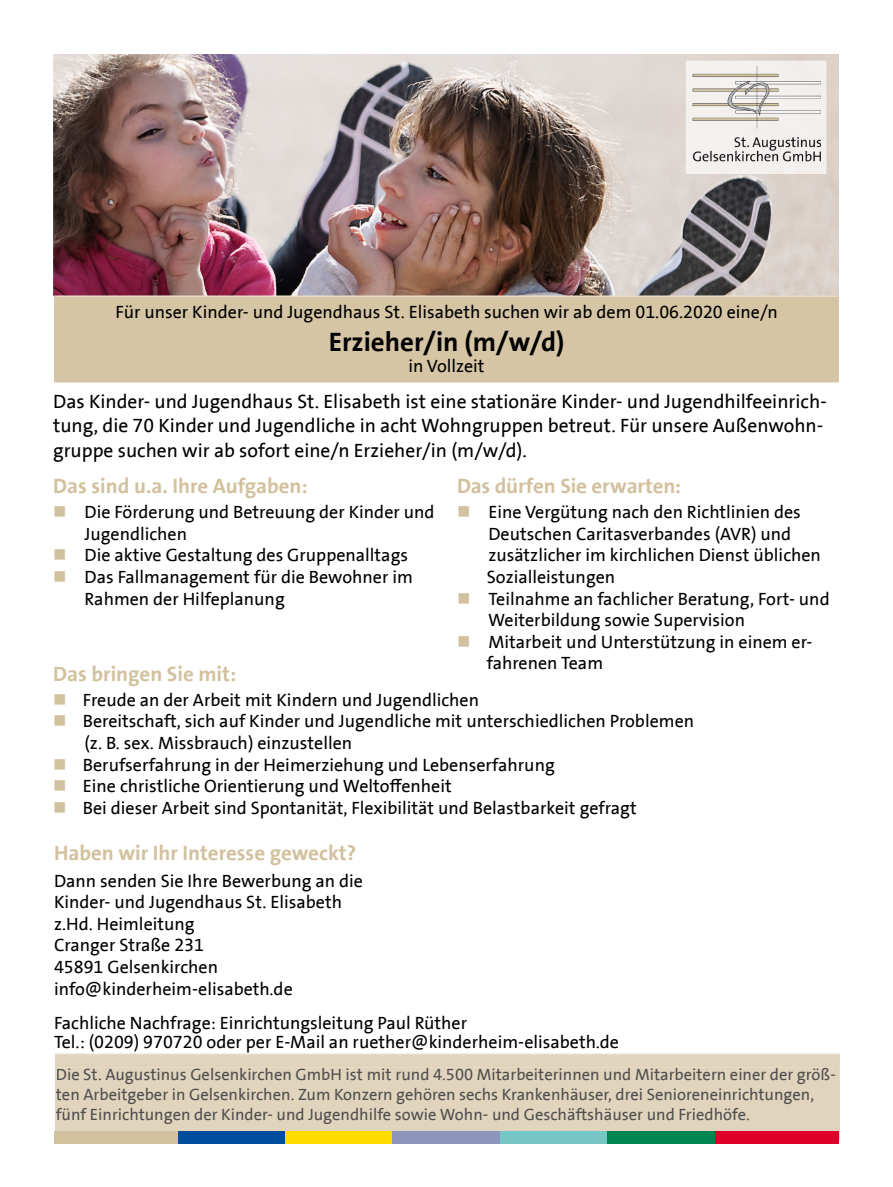
<style>
.page{position:relative;width:893px;height:1187px;background:#fff}
.page>*{position:absolute;margin:0;border:0;box-sizing:border-box;transform-origin:0 0}
.t1{font:700 27px "The Sans Office";color:#000}
.t2{font:700 21px "The Sans Office";color:#d2c19e}
.t3{font:19.5px/24px "The Sans Office";color:#000}
.t4{font:18px/21.6px "The Sans Office";color:#000}
.t5{font:16.5px/19.8px "The Sans Office";color:#4f4f4f}
.s1{color:#d2c19e}
</style>
<div class="page">
<img style="left:53px;top:54px;width:786px;height:242px">
<div style="left:54px;top:296px;width:785px;height:86px;background:#d5c5a4"></div>
<div style="left:55px;top:1053px;width:785px;height:87px;background:#e0d4bc"></div>
<div style="left:54px;top:1130px;width:125px;height:13px;background:#d2c19e"></div>
<div style="left:178px;top:1130px;width:107px;height:13px;background:#004d9f"></div>
<div style="left:285px;top:1130px;width:108px;height:13px;background:#ffdc00"></div>
<div style="left:393px;top:1130px;width:107px;height:13px;background:#8d95ba"></div>
<div style="left:501px;top:1130px;width:107px;height:13px;background:#76c6c5"></div>
<div style="left:607px;top:1130px;width:108px;height:13px;background:#008452"></div>
<div style="left:715px;top:1130px;width:124px;height:13px;background:#df002a"></div>
<div style="left:686px;top:61px;width:140px;height:113px;background:#f3f0ee"></div>
<img style="left:692px;top:66px;width:129px;height:95px">
<p class="t4" style="left:116px;top:301px;width:664px">Für unser Kinder- und Jugendhaus St. Elisabeth suchen wir ab dem 01.06.2020 eine/n</p>
<h1 class="t1" style="left:329px;top:324px;width:237px">Erzieher/in (m/w/d)</h1>
<p class="t4" style="left:408px;top:355px;width:78px">in Vollzeit</p>
<p class="t3" style="left:53px;top:390px;width:775px">Das Kinder- und Jugendhaus St. Elisabeth ist eine stationäre Kinder- und Jugendhilfeeinrich&shy;tung, die 70 Kinder und Jugendliche in acht Wohngruppen betreut. Für unsere Außenwohn&shy;gruppe suchen wir ab sofort eine/n Erzieher/in (m/w/d).</p>
<p class="t2" style="left:457px;top:472px;width:226px">Das dürfen Sie erwarten:</p>
<p class="t2" style="left:53px;top:472px;width:256px">Das sind u.a. Ihre Aufgaben:</p>
<p class="t4" style="left:85px;top:501px;width:351px;text-indent:-31px"><span class="s1">■</span> Die Förderung und Betreuung der Kinder und<br>Jugendlichen</p>
<p class="t4" style="left:53px;top:544px;width:356px"><span class="s1">■</span> Die aktive Gestaltung des Gruppenalltags</p>
<p class="t4" style="left:85px;top:566px;width:330px;text-indent:-31px"><span class="s1">■</span> Das Fallmanagement für die Bewohner im<br>Rahmen der Hilfeplanung</p>
<p class="t4" style="left:487px;top:501px;width:336px;text-indent:-30px"><span class="s1">■</span> Eine Vergütung nach den Richtlinien des Deutschen Caritasverbandes (AVR) und zusätzlicher im kirchlichen Dienst üblichen Sozialleistungen</p>
<p class="t4" style="left:488px;top:587px;width:343px;text-indent:-31px"><span class="s1">■</span> Teilnahme an fachlicher Beratung, Fort- und<br>Weiterbildung sowie Supervision</p>
<p class="t4" style="left:487px;top:631px;width:327px;text-indent:-30px"><span class="s1">■</span> Mitarbeit und Unterstützung in einem er&shy;fahrenen Team</p>
<p class="t4" style="left:53px;top:689px;width:427px"><span class="s1">■</span> Freude an der Arbeit mit Kindern und Jugendlichen</p>
<p class="t4" style="left:85px;top:710px;width:611px;text-indent:-31px"><span class="s1">■</span> Bereitschaft, sich auf Kinder und Jugendliche mit unterschiedlichen Problemen (z. B. sex. Missbrauch) einzustellen</p>
<p class="t4" style="left:53px;top:753px;width:503px"><span class="s1">■</span> Berufserfahrung in der Heimerziehung und Lebenserfahrung</p>
<p class="t4" style="left:53px;top:775px;width:400px"><span class="s1">■</span> Eine christliche Orientierung und Weltoffenheit</p>
<p class="t4" style="left:53px;top:797px;width:585px"><span class="s1">■</span> Bei dieser Arbeit sind Spontanität, Flexibilität und Belastbarkeit gefragt</p>
<p class="t2" style="left:53px;top:660px;width:185px">Das bringen Sie mit:</p>
<p class="t2" style="left:54px;top:839px;width:304px">Haben wir Ihr Interesse geweckt?</p>
<p class="t4" style="left:54px;top:869px;width:310px">Dann senden Sie Ihre Bewerbung an die<br>Kinder- und Jugendhaus St. Elisabeth z.Hd. Heimleitung<br>Cranger Straße 231<br>45891 Gelsenkirchen info@kinderheim-elisabeth.de</p>
<p class="t4" style="left:54px;top:1013px;width:566px;line-height:19.2px">Fachliche Nachfrage: Einrichtungsleitung Paul Rüther<br>Tel.: (0209) 970720 oder per E-Mail an ruether@kinderheim-elisabeth.de</p>
<p class="t5" style="left:56px;top:1064px;width:781px">Die St. Augustinus Gelsenkirchen GmbH ist mit rund 4.500 Mitarbeiterinnen und Mitarbeitern einer der größ&shy;ten Arbeitgeber in Gelsenkirchen. Zum Konzern gehören sechs Krankenhäuser, drei Senioreneinrichtungen, fünf Einrichtungen der Kinder- und Jugendhilfe sowie Wohn- und Geschäftshäuser und Friedhöfe.</p>
</div>
